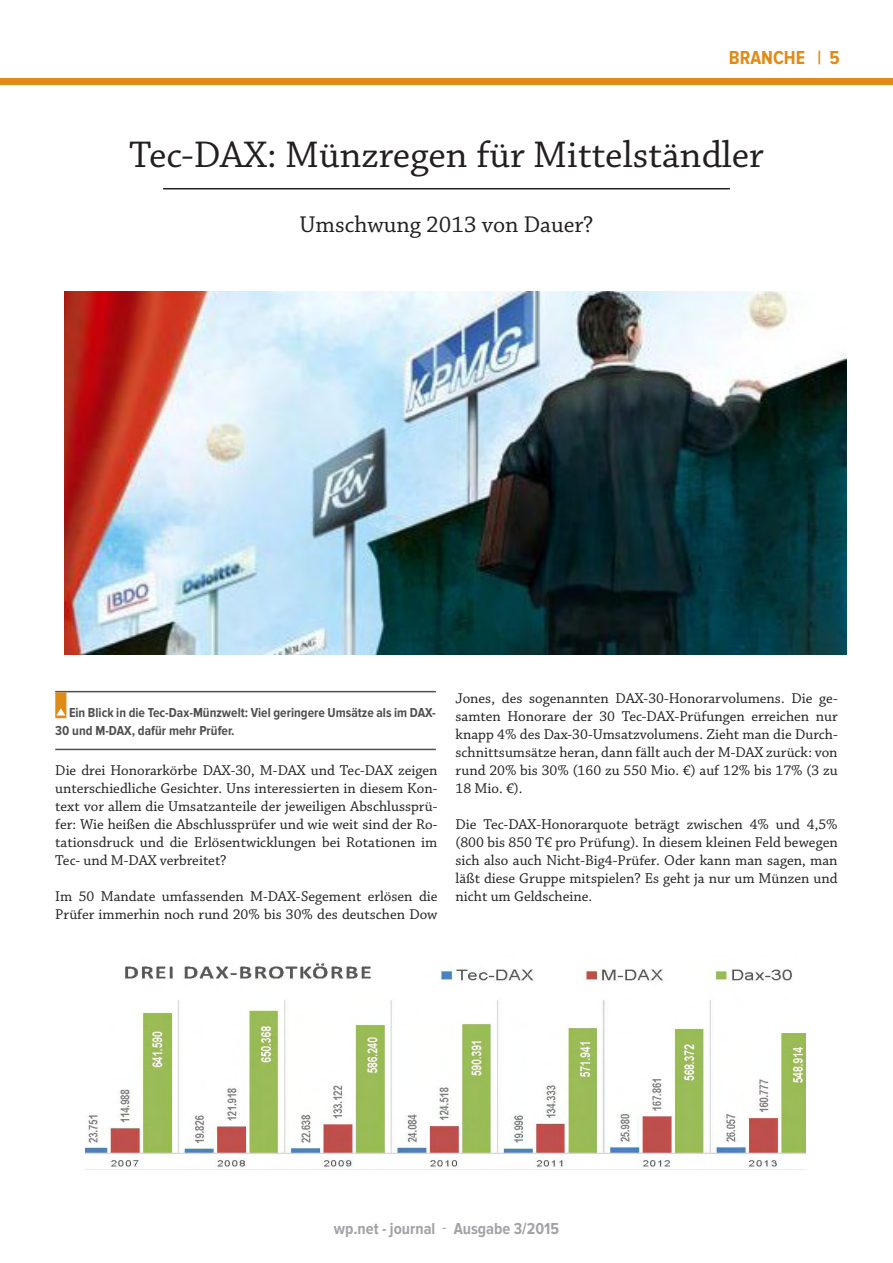
<style>
.page{position:relative;width:893px;height:1263px;background:#fff}
.page>*{position:absolute;margin:0;border:0;box-sizing:border-box;transform-origin:0 0}
.Headline_Ebene_1{font:39px "Chaparral Pro";color:#231f20}
.Headline_Ebene_2{font:24px "Chaparral Pro";color:#231f20}
.t1{font:700 19.5px "Proxima Nova Cond";color:#e08b18}
.t2{font:700 16.5px "Proxima Nova Cond";color:#a1a3a6}
.Fließtext{font:15px/18px "Chaparral Pro";color:#231f20;text-align:justify}
.Bilduntertitel{font:700 13.5px/18px "Proxima Nova Cond";color:#505052}
.s1{font-weight:400}
</style>
<div class="page">
<hr style="left:163px;top:188px;width:567px;height:1px;background:#231f20">
<img style="left:65px;top:291px;width:781px;height:364px">
<hr style="left:55px;top:691px;width:381px;height:1px;background:#505052">
<hr style="left:55px;top:749px;width:381px;height:1px;background:#505052">
<svg style="left:55px;top:692px;width:11px;height:26px"></svg>
<img style="left:85px;top:963px;width:721px;height:205px">
<div style="left:0;top:79px;width:893px;height:6px;background:#e08b18"></div>
<p class="t1" style="left:729px;top:47px;width:112px">BRANCHE | 5</p>
<p class="Headline_Ebene_1" style="left:129px;top:133px;width:636px">Tec-DAX: Münzregen für Mittelständler</p>
<p class="Headline_Ebene_2" style="left:300px;top:211px;width:295px">Umschwung 2013 von Dauer?</p>
<p class="Bilduntertitel" style="left:55px;top:704px;width:382px;text-indent:14px">Ein Blick in die Tec-Dax-Münzwelt: Viel geringere Umsätze als im DAX-<br>30 und M-DAX, dafür mehr Prüfer.</p>
<p class="Fließtext" style="left:55px;top:762px;width:384px">Die drei Honorarkörbe DAX-30, M-DAX und Tec-DAX zeigen unterschiedliche Gesichter. Uns interessierten in diesem Kon&shy;text vor allem die Umsatzanteile der jeweiligen Abschlussprü&shy;fer: Wie heißen die Abschlussprüfer und wie weit sind der Ro&shy;tationsdruck und die Erlösentwicklungen bei Rotationen im Tec- und M-DAX verbreitet?</p>
<p class="Fließtext" style="left:55px;top:888px;width:384px">Im 50 Mandate umfassenden M-DAX-Segement erlösen die<br>Prüfer immerhin noch rund 20% bis 30% des deutschen Dow</p>
<p class="Fließtext" style="left:455px;top:690px;width:384px">Jones, des sogenannten DAX-30-Honorarvolumens. Die ge&shy;samten Honorare der 30 Tec-DAX-Prüfungen erreichen nur knapp 4% des Dax-30-Umsatzvolumens. Zieht man die Durch&shy;schnittsumsätze heran, dann fällt auch der M-DAX zurück: von rund 20% bis 30% (160 zu 550 Mio. €) auf 12% bis 17% (3 zu 18 Mio. €).</p>
<p class="Fließtext" style="left:455px;top:816px;width:384px">Die Tec-DAX-Honorarquote beträgt zwischen 4% und 4,5% (800 bis 850 T€ pro Prüfung). In diesem kleinen Feld bewegen sich also auch Nicht-Big4-Prüfer. Oder kann man sagen, man läßt diese Gruppe mitspielen? Es geht ja nur um Münzen und nicht um Geldscheine.</p>
<p class="t2" style="left:334px;top:1219px;width:227px">wp.net - journal <span class="s1">-</span> Ausgabe 3/2015</p>
</div>
